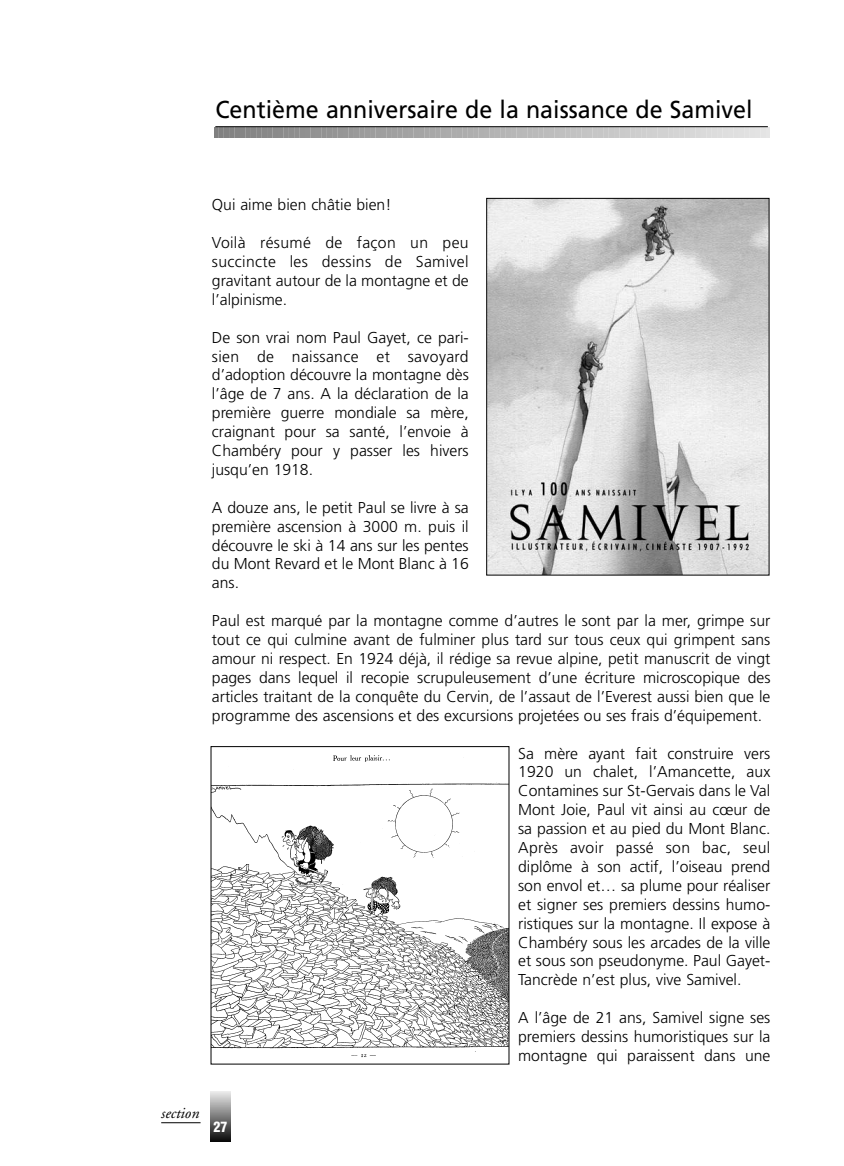
<style>
.page{position:relative;width:844px;height:1166px;background:#fff}
.page>*{position:absolute;margin:0;border:0;box-sizing:border-box;transform-origin:0 0}
.t1{font:24.5px "Frutiger";color:#000;scale:.95 1}
.t2{font:300 15.75px/18.9px "Frutiger";color:#000;text-align:justify}
.t3{font:italic 15.75px "Adobe Garamond";color:#000}
.t4{font:900 condensed 14px "Helvetica";color:#fff}
</style>
<div class="page">
<svg style="left:215px;top:128px;width:554px;height:10px;background:#b3b3b3"></svg>
<hr style="left:215px;top:126px;width:552px;height:1px;background:#000">
<img style="left:488px;top:200px;width:279px;height:373px">
<div style="left:486px;top:198px;width:283px;height:377px;border:1px solid #000"></div>
<img style="left:212px;top:755px;width:295px;height:303px">
<div style="left:210px;top:746px;width:299px;height:318px;border:1px solid #000"></div>
<hr style="left:161px;top:1122px;width:39px;height:1px;background:#000">
<svg style="left:210px;top:1091px;width:20px;height:51px"></svg>
<h1 class="t1" style="left:215px;top:99px;width:567px">Centième anniversaire de la naissance de Samivel</h1>
<p class="t2" style="left:212px;top:197px;width:181px">Qui aime bien châtie bien!</p>
<p class="t2" style="left:212px;top:234px;width:258px">Voilà résumé de façon un peu succincte les dessins de Samivel gravitant autour de la montagne et de l’alpinisme.</p>
<p class="t2" style="left:212px;top:329px;width:258px">De son vrai nom Paul Gayet, ce pari&shy;sien de naissance et savoyard d’adoption découvre la montagne dès l’âge de 7 ans. A la déclaration de la première guerre mondiale sa mère, craignant pour sa santé, l’envoie à Chambéry pour y passer les hivers jusqu’en 1918.</p>
<p class="t2" style="left:212px;top:499px;width:258px">A douze ans, le petit Paul se livre à sa première ascension à 3000 m. puis il découvre le ski à 14 ans sur les pentes du Mont Revard et le Mont Blanc à 16 ans.</p>
<p class="t2" style="left:212px;top:612px;width:560px">Paul est marqué par la montagne comme d’autres le sont par la mer, grimpe sur tout ce qui culmine avant de fulminer plus tard sur tous ceux qui grimpent sans amour ni respect. En 1924 déjà, il rédige sa revue alpine, petit manuscrit de vingt pages dans lequel il recopie scrupuleusement d’une écriture microscopique des articles traitant de la conquête du Cervin, de l’assaut de l’Everest aussi bien que le programme des ascensions et des excursions projetées ou ses frais d’équipement.</p>
<p class="t2" style="left:518px;top:745px;width:254px">Sa mère ayant fait construire vers 1920 un chalet, l’Amancette, aux Contamines sur St-Gervais dans le Val Mont Joie, Paul vit ainsi au cœur de sa passion et au pied du Mont Blanc.<br>Après avoir passé son bac, seul diplôme à son actif, l’oiseau prend son envol et… sa plume pour réaliser et signer ses premiers dessins humo&shy;ristiques sur la montagne. Il expose à Chambéry sous les arcades de la ville et sous son pseudonyme. Paul Gayet-Tancrède n’est plus, vive Samivel.</p>
<p class="t2" style="left:518px;top:1009px;width:254px">A l’âge de 21 ans, Samivel signe ses premiers dessins humoristiques sur la montagne qui paraissent dans une</p>
<p class="t3" style="left:161px;top:1107px;width:40px">section</p>
<p class="t4" style="left:213px;top:1122px;width:15px">27</p>
</div>
